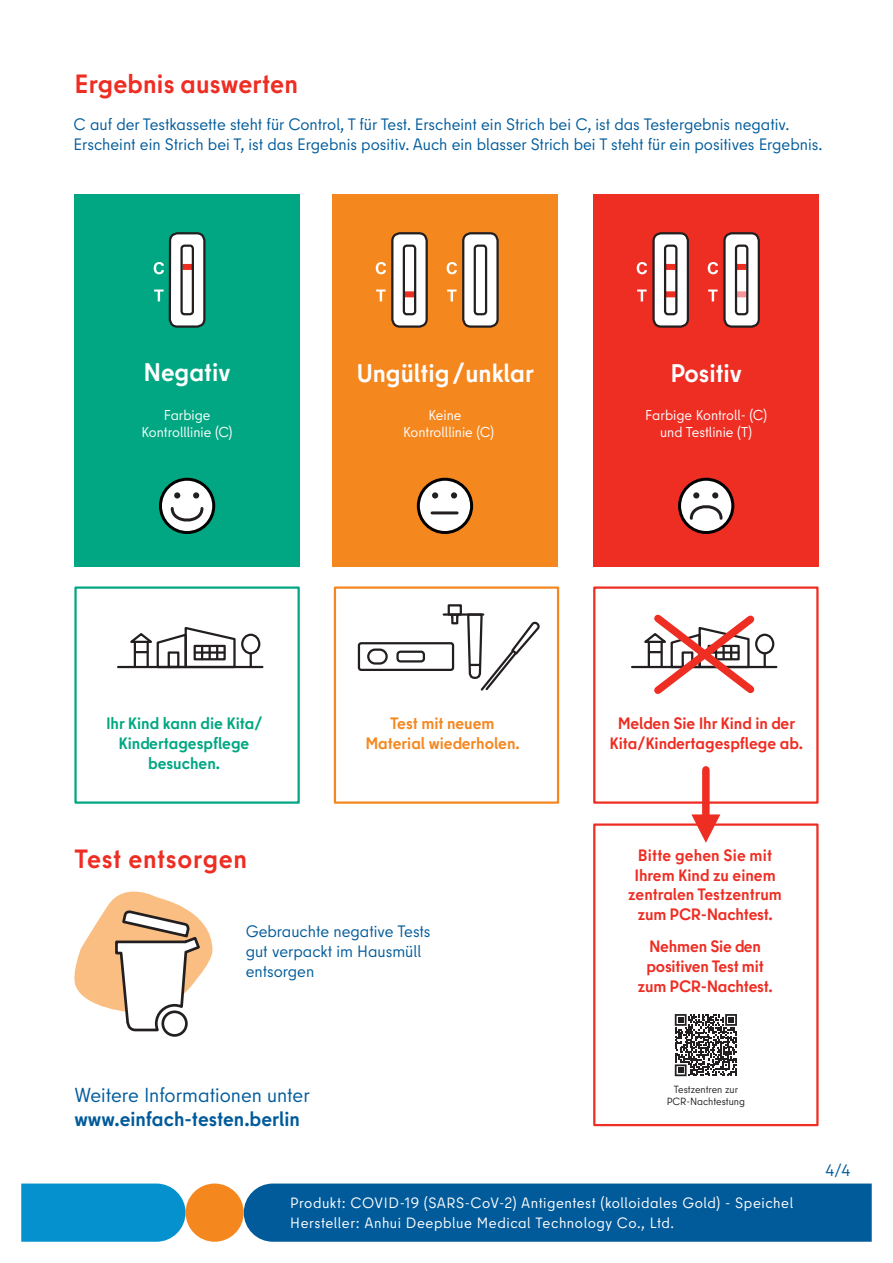
<style>
.page{position:relative;width:893px;height:1263px;background:#fff}
.page>*{position:absolute;margin:0;border:0;box-sizing:border-box;transform-origin:0 0}
.t1{font:700 26.4px "Berlin Type";letter-spacing:.015em;color:#ee2d23}
.t2{font:700 25.5px "Berlin Type";color:#fff}
.t3{font:20.25px "Berlin Type";color:#015b9b}
.t4{font:700 20.25px "Berlin Type";color:#015b9b}
.t5{font:16.5px/19.8px "Berlin Type";color:#015b9b}
.t6{font:700 16.5px/19.8px "Berlin Type";letter-spacing:-.01em;color:#ee2d23;text-align:center}
.t7{font:700 16.5px/19.8px "Berlin Type";color:#00a782;text-align:center}
.t8{font:700 16.5px/19.8px "Berlin Type";color:#f5871f;text-align:center}
.t9{font:14.85px/19.8px "Berlin Type";letter-spacing:.035em;color:#fff}
.t10{font:14.25px/17.1px "Berlin Type";color:#fff;text-align:center}
.t11{font:10.35px/12.5px "Berlin Type";color:#231f20;text-align:center}
</style>
<div class="page">
<div style="left:74px;top:194px;width:226px;height:373px;background:#00a782"></div>
<div style="left:332px;top:194px;width:226px;height:373px;background:#f5871f"></div>
<div style="left:593px;top:194px;width:226px;height:373px;background:#ee2d23"></div>
<div style="left:170px;top:233px;width:34px;height:94px;background:#fff;border-radius:8px"></div>
<div style="left:169px;top:232px;width:37px;height:96px;border:2px solid #231f20;border-radius:8px"></div>
<div style="left:182px;top:264px;width:10px;height:6px;background:#ee2d23"></div>
<div style="left:180px;top:245px;width:14px;height:70px;border:2px solid #231f20;border-radius:3px"></div>
<svg style="left:154px;top:262px;width:10px;height:12px"></svg>
<svg style="left:154px;top:290px;width:10px;height:11px"></svg>
<div style="left:392px;top:233px;width:35px;height:94px;background:#fff;border-radius:8px"></div>
<div style="left:391px;top:232px;width:37px;height:96px;border:2px solid #231f20;border-radius:8px"></div>
<div style="left:405px;top:291px;width:9px;height:6px;background:#ee2d23"></div>
<div style="left:463px;top:233px;width:35px;height:94px;background:#fff;border-radius:8px"></div>
<div style="left:462px;top:232px;width:37px;height:96px;border:2px solid #231f20;border-radius:8px"></div>
<div style="left:474px;top:245px;width:13px;height:70px;border:2px solid #231f20;border-radius:3px"></div>
<div style="left:403px;top:245px;width:13px;height:70px;border:2px solid #231f20;border-radius:3px"></div>
<svg style="left:376px;top:262px;width:10px;height:12px"></svg>
<svg style="left:447px;top:262px;width:10px;height:12px"></svg>
<svg style="left:376px;top:290px;width:10px;height:11px"></svg>
<svg style="left:447px;top:290px;width:10px;height:11px"></svg>
<div style="left:654px;top:233px;width:34px;height:94px;background:#fff;border-radius:8px"></div>
<div style="left:652px;top:232px;width:37px;height:96px;border:2px solid #231f20;border-radius:8px"></div>
<div style="left:666px;top:291px;width:9px;height:6px;background:#ee2d23"></div>
<div style="left:666px;top:264px;width:9px;height:6px;background:#ee2d23"></div>
<div style="left:724px;top:233px;width:35px;height:94px;background:#fff;border-radius:8px"></div>
<div style="left:723px;top:232px;width:37px;height:96px;border:2px solid #231f20;border-radius:8px"></div>
<div style="left:737px;top:291px;width:9px;height:6px;background:#f59499"></div>
<div style="left:737px;top:264px;width:9px;height:6px;background:#ee2d23"></div>
<div style="left:664px;top:245px;width:13px;height:70px;border:2px solid #231f20;border-radius:3px"></div>
<div style="left:735px;top:245px;width:13px;height:70px;border:2px solid #231f20;border-radius:3px"></div>
<svg style="left:637px;top:262px;width:10px;height:12px"></svg>
<svg style="left:637px;top:290px;width:10px;height:11px"></svg>
<svg style="left:708px;top:262px;width:10px;height:12px"></svg>
<svg style="left:708px;top:290px;width:10px;height:11px"></svg>
<svg style="left:74px;top:891px;width:139px;height:142px"></svg>
<div style="left:161px;top:1010px;width:27px;height:27px;border:3px solid #231f20;border-radius:50%"></div>
<svg style="left:160px;top:479px;width:54px;height:53px"></svg>
<div style="left:159px;top:478px;width:56px;height:56px;border:3px solid #000;border-radius:50%"></div>
<svg style="left:174px;top:492px;width:6px;height:6px"></svg>
<svg style="left:193px;top:492px;width:6px;height:6px"></svg>
<svg style="left:169px;top:505px;width:36px;height:19px"></svg>
<div style="left:418px;top:479px;width:54px;height:53px;background:#fff;border-radius:50%"></div>
<div style="left:417px;top:478px;width:56px;height:56px;border:3px solid #000;border-radius:50%"></div>
<svg style="left:432px;top:492px;width:6px;height:6px"></svg>
<svg style="left:451px;top:492px;width:6px;height:6px"></svg>
<hr style="left:432px;top:511px;width:25px;height:3px;background:#231f20">
<svg style="left:679px;top:479px;width:54px;height:53px"></svg>
<div style="left:678px;top:478px;width:56px;height:56px;border:3px solid #000;border-radius:50%"></div>
<svg style="left:688px;top:492px;width:36px;height:29px"></svg>
<svg style="left:21px;top:1183px;width:165px;height:59px;background:#1197d0"></svg>
<div style="left:244px;top:1183px;width:628px;height:59px;background:#015b9b"></div>
<div style="left:186px;top:1183px;width:58px;height:59px;background:#f5871f;border-radius:50%"></div>
<div style="left:74px;top:586px;width:226px;height:218px;border:2px solid #00a782"></div>
<div style="left:334px;top:586px;width:225px;height:218px;border:2px solid #f5871f"></div>
<div style="left:593px;top:586px;width:226px;height:218px;border:2px solid #ee2d23"></div>
<svg style="left:250px;top:654px;width:2px;height:12px"></svg>
<hr style="left:118px;top:666px;width:144px;height:2px;background:#231f20">
<div style="left:241px;top:634px;width:19px;height:20px;border:2px solid #231f20;border-radius:50%"></div>
<svg style="left:125px;top:627px;width:112px;height:42px"></svg>
<hr style="left:632px;top:666px;width:144px;height:2px;background:#231f20">
<div style="left:755px;top:634px;width:19px;height:20px;border:2px solid #231f20;border-radius:50%"></div>
<svg style="left:639px;top:614px;width:127px;height:80px"></svg>
<div style="left:358px;top:642px;width:96px;height:29px;border:2px solid #231f20;border-radius:2px"></div>
<div style="left:396px;top:651px;width:29px;height:11px;border:2px solid #231f20;border-radius:3px"></div>
<div style="left:367px;top:648px;width:21px;height:17px;border:2px solid #231f20;border-radius:7px"></div>
<svg style="left:448px;top:613px;width:92px;height:191px"></svg>
<div style="left:448px;top:604px;width:14px;height:12px;border:2px solid #231f20"></div>
<hr style="left:444px;top:613px;width:39px;height:3px;background:#231f20">
<div style="left:593px;top:823px;width:226px;height:303px;border:2px solid #ee2d23"></div>
<svg style="left:675px;top:1014px;width:62px;height:62px"></svg>
<svg style="left:691px;top:814px;width:29px;height:29px"></svg>
<div style="left:702px;top:770px;width:8px;height:53px;background:#ee2d23"></div>
<h1 class="t1" style="left:74px;top:67px;width:225px">Ergebnis auswerten</h1>
<p class="t5" style="left:74px;top:114px;width:750px">C auf der Testkassette steht für Control, T für Test. Erscheint ein Strich bei C, ist das Testergebnis negativ.<br>Erscheint ein Strich bei T, ist das Ergebnis positiv. Auch ein blasser Strich bei T steht für ein positives Ergebnis.</p>
<h2 class="t2" style="left:144px;top:356px;width:88px">Negativ</h2>
<p class="t10" style="left:142px;top:407px;width:93px">Farbige<br>Kontrolllinie (C)</p>
<h2 class="t2" style="left:357px;top:356px;width:179px">Ungültig /unklar</h2>
<p class="t10" style="left:403px;top:407px;width:93px">Keine<br>Kontrolllinie (C)</p>
<h2 class="t2" style="left:670px;top:356px;width:73px">Positiv</h2>
<p class="t10" style="left:645px;top:407px;width:123px">Farbige Kontroll- (C) und Testlinie (T)</p>
<p class="t7" style="left:106px;top:714px;width:158px">Ihr Kind kann die Kita/<br>Kindertagespflege besuchen.</p>
<p class="t8" style="left:365px;top:714px;width:156px">Test mit neuem<br>Material wiederholen.</p>
<p class="t6" style="left:609px;top:714px;width:195px">Melden Sie Ihr Kind in der<br>Kita/Kindertagespflege ab.</p>
<h1 class="t1" style="left:74px;top:841px;width:174px">Test entsorgen</h1>
<p class="t5" style="left:246px;top:922px;width:186px">Gebrauchte negative Tests gut verpackt im Hausmüll entsorgen</p>
<p class="t6" style="left:628px;top:845px;width:155px">Bitte gehen Sie mit<br>Ihrem Kind zu einem zentralen Testzentrum zum PCR-Nachtest.</p>
<p class="t6" style="left:638px;top:936px;width:136px">Nehmen Sie den positiven Test mit zum PCR-Nachtest.</p>
<p class="t3" style="left:74px;top:1082px;width:237px">Weitere Informationen unter</p>
<p class="t4" style="left:74px;top:1106px;width:227px">www.einfach-testen.berlin</p>
<p class="t11" style="left:667px;top:1083px;width:80px">Testzentren zur<br>PCR-Nachtestung</p>
<p class="t9" style="left:290px;top:1193px;width:504px">Produkt: Covid -19 (SARS-CoV-2) Antigentest (kolloidales Gold) - Speichel<br>Hersteller: Anhui Deepblue Medical Technology Co., Ltd.</p>
<p class="t5" style="left:825px;top:1161px;width:26px">4/4</p>
</div>
